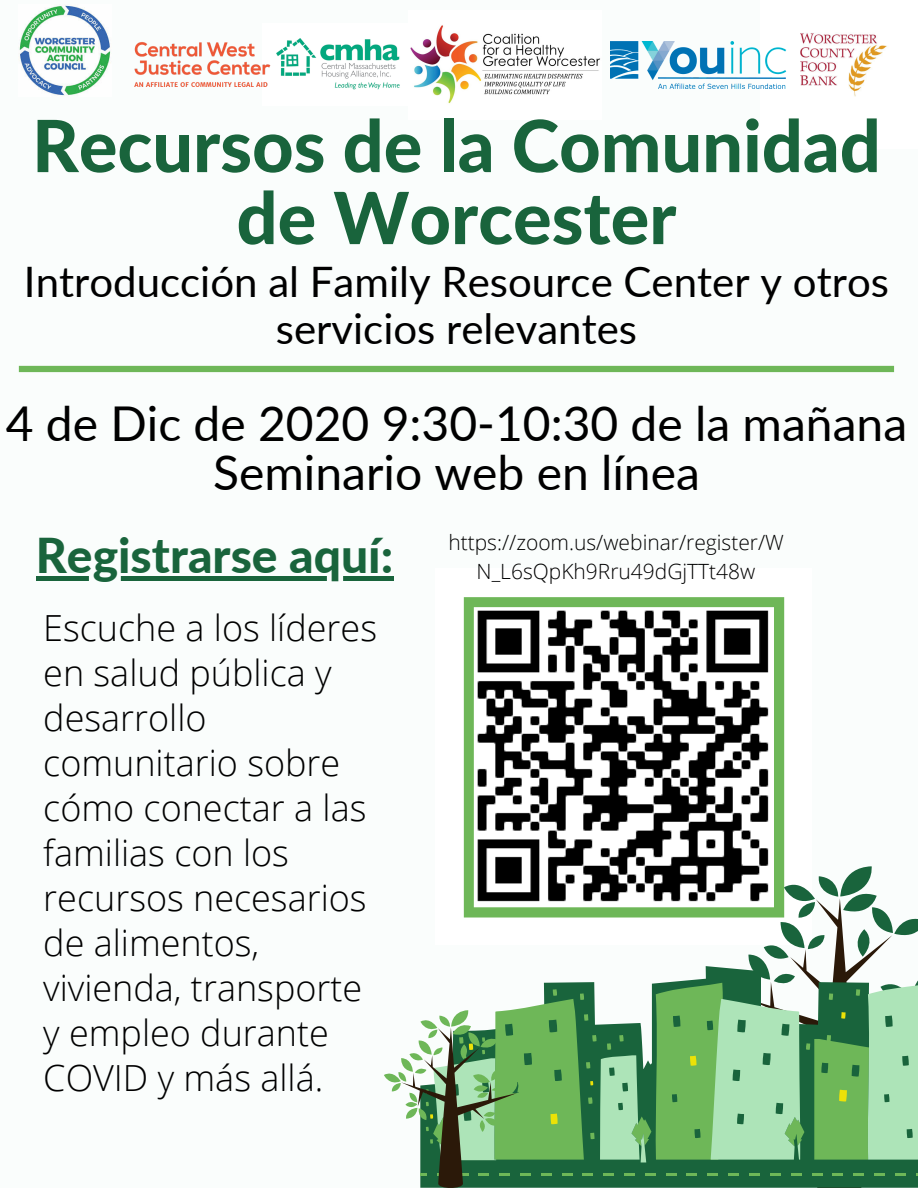
<style>
.page{position:relative;width:918px;height:1188px;background:#fafdfc}
.page>*{position:absolute;margin:0;border:0;box-sizing:border-box;transform-origin:0 0}
.t1{font:800 72px/72px "Lato Latin";color:#19643c;text-align:center}
.t2{font:48px/49.5px "Lato";color:#000;text-align:center}
.t3{font:800 48px "Lato";color:#19643c}
.t4{font:42px/47.2px "Lato";color:#000;text-align:center}
.t5{font:300 36px/45px "Open Sans";color:#000}
.t6{font:300 21px/29.2px "Open Sans";color:#000;text-align:center}
</style>
<div class="page">
<img style="left:800px;top:33px;width:87px;height:64px">
<img style="left:281px;top:38px;width:119px;height:52px">
<img style="left:410px;top:25px;width:190px;height:79px">
<svg style="left:384px;top:866px;width:534px;height:322px"></svg>
<div style="left:19px;top:366px;width:875px;height:6px;background:#6eb758"></div>
<img style="left:134px;top:42px;width:147px;height:45px">
<img style="left:19px;top:5px;width:92px;height:91px">
<svg style="left:464px;top:597px;width:320px;height:321px"></svg>
<img style="left:610px;top:42px;width:176px;height:47px">
<div style="left:36px;top:576px;width:357px;height:5px;background:#19643c"></div>
<h1 class="t1" style="left:32px;top:114px;width:850px">Recursos de la Comunidad de Worcester</h1>
<p class="t4" style="left:24px;top:257px;width:867px">Introducción al Family Resource Center y otros servicios relevantes</p>
<h2 class="t2" style="left:6px;top:397px;width:903px">4 de Dic de 2020 9:30-10:30 de la mañana<br>Seminario web en línea</h2>
<h2 class="t3" style="left:36px;top:525px;width:359px">Registrarse aquí:</h2>
<p class="t6" style="left:448px;top:527px;width:337px">https://zoom.us/webinar/register/W<br>N_L6sQpKh9Rru49dGjTTt48w</p>
<p class="t5" style="left:43px;top:605px;width:335px">Escuche a los líderes en salud pública y desarrollo comunitario sobre cómo conectar a las familias con los recursos necesarios de alimentos, vivienda, transporte y empleo durante<br>COVID y más allá.</p>
</div>
